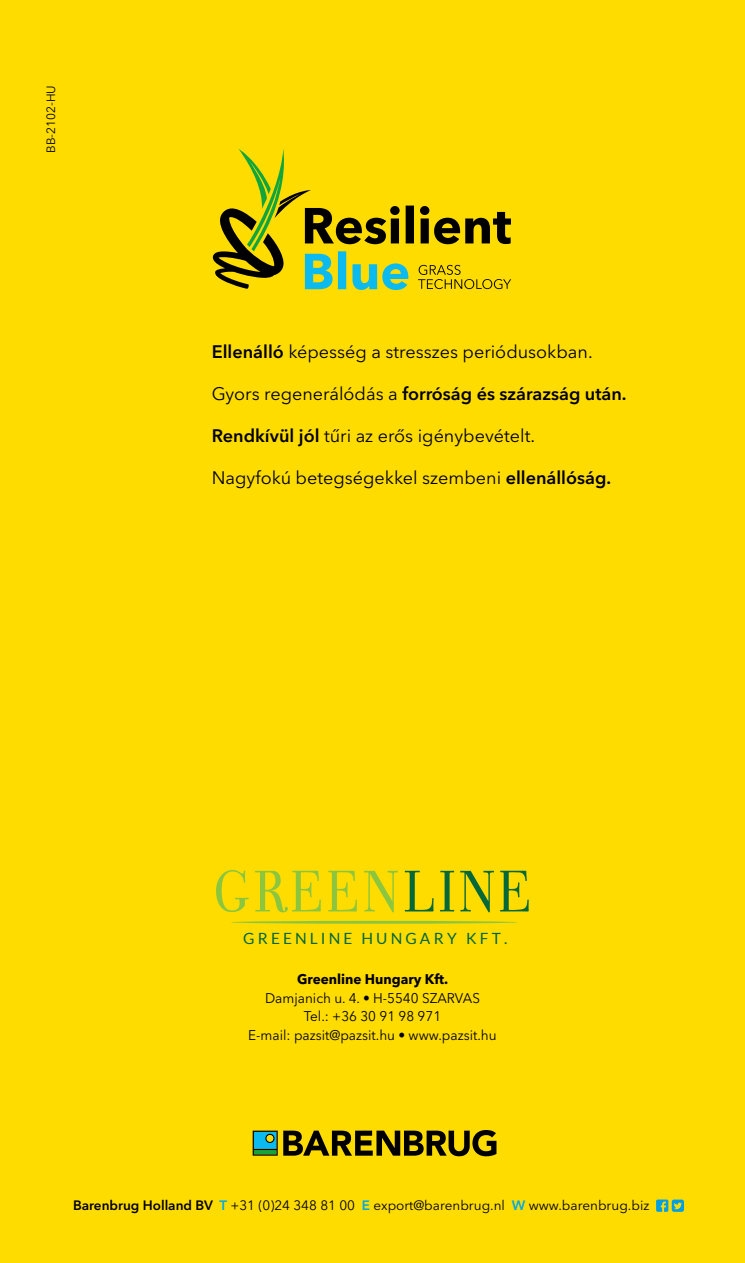
<style>
.page{position:relative;width:745px;height:1263px;background:#fff}
.page>*{position:absolute;margin:0;border:0;box-sizing:border-box;transform-origin:0 0}
.t1{font:57.75px "Bodoni Classic Text";letter-spacing:.1em;color:#8cc63e;scale:.89 1}
.t2{font:18px "Avenir Next W1 G";color:#000}
.t3{font:600 18px "Avenir Next W1 G";color:#000}
.t4{font:15.45px "Lato";letter-spacing:.205em;color:#006736}
.t5{font:13.95px/18.9px "Avenir Next W1 G";color:#000;text-align:center}
.t6{font:700 13.95px "Avenir Next W1 G";color:#000}
.t7{font:13.5px "Avenir Next W1 G";color:#000}
.t8{font:12px "Avenir Next W1 G";color:#000}
.s1{font-weight:600}
.s2{font-weight:400}
.s3{color:#056839}
.s4{font-weight:600;color:#00a8e7}
</style>
<div class="page">
<div style="left:0;top:0;width:744px;height:1263px;background:#ffdc00"></div>
<svg style="left:656px;top:1199px;width:27px;height:13px"></svg>
<svg style="left:283px;top:1130px;width:213px;height:26px"></svg>
<svg style="left:252px;top:1130px;width:25px;height:26px"></svg>
<div style="left:266px;top:1135px;width:7px;height:7px;background:#fd0;border-radius:50%"></div>
<svg style="left:212px;top:149px;width:299px;height:141px"></svg>
<hr style="left:230px;top:921px;width:287px;height:3px;background:#8cc63e;border-radius:50%">
<p class="t8" style="left:41px;top:153px;width:69px;rotate:-90deg">BB-2102-HU</p>
<p class="t2" style="left:212px;top:337px;width:382px"><span class="s1">Ellenálló</span> képesség a stresszes periódusokban.</p>
<p class="t3" style="left:212px;top:379px;width:416px"><span class="s2">Gyors regenerálódás a</span> forróság és szárazság után.</p>
<p class="t2" style="left:212px;top:421px;width:324px"><span class="s1">Rendkívül jól</span> tűri az erős igénybevételt.</p>
<p class="t2" style="left:212px;top:463px;width:400px">Nagyfokú betegségekkel szembeni <span class="s1">ellenállóság.</span></p>
<h1 class="t1" style="left:215px;top:856px;width:356px">GREEN<span class="s3">LINE</span></h1>
<p class="t4" style="left:243px;top:930px;width:265px">GREENLINE HUNGARY KFT.</p>
<p class="t6" style="left:297px;top:967px;width:152px">Greenline Hungary Kft.</p>
<p class="t5" style="left:248px;top:987px;width:250px">Damjanich u. 4. • H-5540 SZARVAS<br>Tel.: +36 30 91 98 971<br>E-mail: pazsit@pazsit.hu • www.pazsit.hu</p>
<p class="t7" style="left:73px;top:1195px;width:577px"><span class="s1">Barenbrug Holland BV</span> <span class="s4">T</span> +31 (0)24 348 81 00 <span class="s4">E</span> export@barenbrug.nl <span class="s4">W</span> www.barenbrug.biz</p>
</div>
